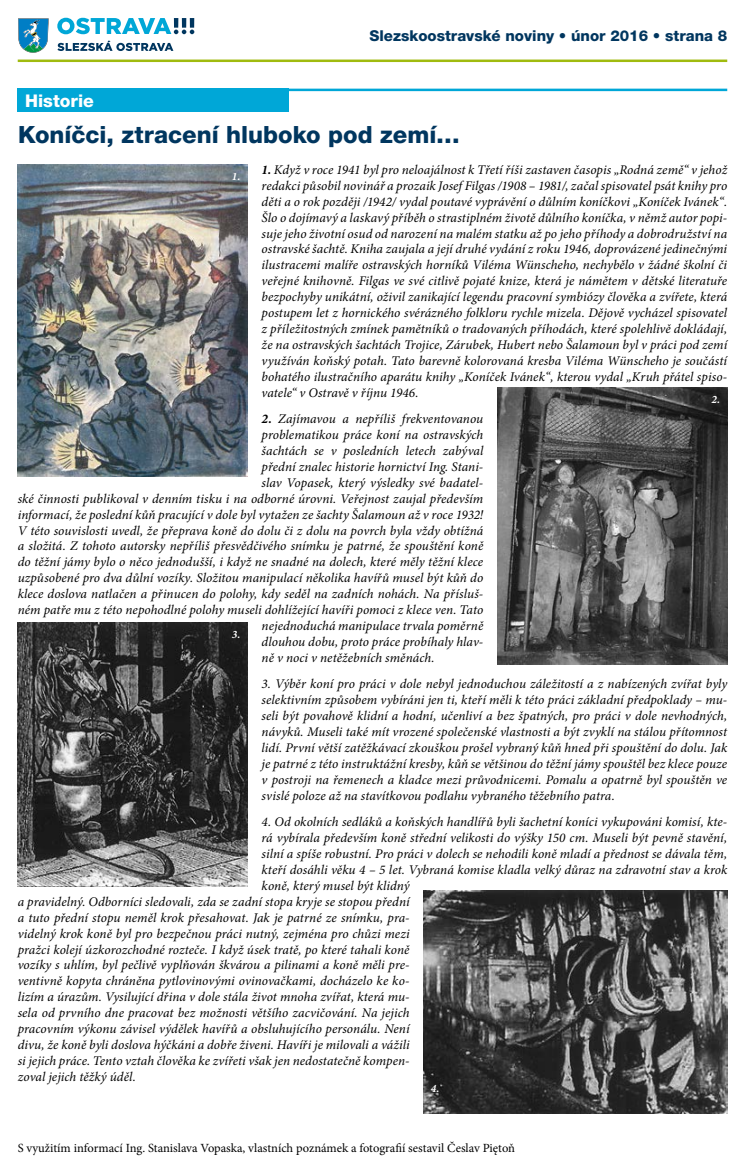
<style>
.page{position:relative;width:745px;height:1170px;background:#fff}
.page>*{position:absolute;margin:0;border:0;box-sizing:border-box;transform-origin:0 0}
.t1{font:800 23.75px "Helvetica Neue LT Pro";color:#00365f}
.t2{font:800 17.5px "Helvetica Neue LT Pro";color:#fff}
.t3{font:800 15px "Helvetica Neue LT Pro";color:#00365f}
.t4{font:italic 13.25px/15.9px "Minion Pro";letter-spacing:.005em;color:#000;text-align:justify}
.t5{font:12.5px "Minion Pro";color:#000}
.t6{font:italic 700 11.25px "Minion Pro";color:#fff}
.s1{font-weight:700}
</style>
<div class="page">
<svg style="left:18px;top:18px;width:31px;height:35px"></svg>
<svg style="left:57px;top:18px;width:137px;height:16px"></svg>
<svg style="left:57px;top:40px;width:116px;height:11px"></svg>
<hr style="left:18px;top:89px;width:708px;height:2px;background:#00a7d7">
<div style="left:18px;top:89px;width:271px;height:23px;background:#00a7d7"></div>
<hr style="left:18px;top:60px;width:708px;height:2px;background:#a0bb0f">
<img style="left:18px;top:164px;width:229px;height:312px">
<img style="left:497px;top:387px;width:229px;height:277px">
<img style="left:18px;top:622px;width:229px;height:264px">
<img style="left:423px;top:890px;width:303px;height:223px">
<h2 class="t2" style="left:25px;top:90px;width:70px">Historie</h2>
<p class="t3" style="left:369px;top:27px;width:359px">Slezskoostravské noviny • únor 2016 • strana 8</p>
<h1 class="t1" style="left:18px;top:120px;width:443px">Koníčci, ztracení hluboko pod zemí…</h1>
<p class="t4" style="left:261px;top:162px;width:467px"><span class="s1">1.</span> Když v roce 1941 byl pro neloajálnost k Třetí říši zastaven časopis „Rodná země“ v jehož redakci působil novinář a prozaik Josef Filgas /1908 – 1981/, začal spisovatel psát knihy pro děti a o rok později /1942/ vydal poutavé vyprávění o důlním koníčkovi „Koníček Ivánek“.<br>Šlo o dojímavý a laskavý příběh o strastiplném životě důlního koníčka, v němž autor popi&shy;suje jeho životní osud od narození na malém statku až po jeho příhody a dobrodružství na ostravské šachtě. Kniha zaujala a její druhé vydání z roku 1946, doprovázené jedinečnými ilustracemi malíře ostravských horníků Viléma Wünscheho, nechybělo v žádné školní či veřejné knihovně. Filgas ve své citlivě pojaté knize, která je námětem v dětské literatuře bezpochyby unikátní, oživil zanikající legendu pracovní symbiózy člověka a zvířete, která postupem let z hornického svérázného folkloru rychle mizela. Dějově vycházel spisovatel z příležitostných zmínek pamětníků o tradovaných příhodách, které spolehlivě dokládají, že na ostravských šachtách Trojice, Zárubek, Hubert nebo Šalamoun byl v práci pod zemí využíván koňský potah. Tato barevně kolorovaná kresba Viléma Wünscheho je součástí bohatého ilustračního aparátu knihy „Koníček Ivánek“, kterou vydal „Kruh přátel spiso&shy;vatele“ v Ostravě v říjnu 1946.</p>
<p class="t4" style="left:261px;top:411px;width:223px"><span class="s1">2.</span> Zajímavou a nepříliš frekventovanou</p>
<p class="t4" style="left:261px;top:427px;width:223px">problematikou práce koní na ostravských</p>
<p class="t4" style="left:261px;top:443px;width:223px">šachtách se v posledních letech zabýval</p>
<p class="t4" style="left:261px;top:458px;width:223px">přední znalec historie hornictví Ing. Stani-</p>
<p class="t4" style="left:261px;top:474px;width:223px">slav Vopasek, který výsledky své badatel-</p>
<p class="t4" style="left:18px;top:490px;width:467px">ské činnosti publikoval v denním tisku i na odborné úrovni. Veřejnost zaujal především</p>
<p class="t4" style="left:18px;top:506px;width:467px">informací, že poslední kůň pracující v dole byl vytažen ze šachty Šalamoun až v roce 1932!</p>
<p class="t4" style="left:18px;top:522px;width:467px">V této souvislosti uvedl, že přeprava koně do dolu či z dolu na povrch byla vždy obtížná</p>
<p class="t4" style="left:18px;top:538px;width:467px">a složitá. Z tohoto autorsky nepříliš přesvědčivého snímku je patrné, že spouštění koně</p>
<p class="t4" style="left:18px;top:554px;width:466px">do těžní jámy bylo o něco jednodušší, i když ne snadné na dolech, které měly těžní klece</p>
<p class="t4" style="left:18px;top:570px;width:467px">uzpůsobené pro dva důlní vozíky. Složitou manipulací několika havířů musel být kůň do</p>
<p class="t4" style="left:18px;top:586px;width:467px">klece doslova natlačen a přinucen do polohy, kdy seděl na zadních nohách. Na přísluš-</p>
<p class="t4" style="left:18px;top:602px;width:467px">ném patře mu z této nepohodlné polohy museli dohlížející havíři pomoci z klece ven. Tato</p>
<p class="t4" style="left:261px;top:617px;width:223px">nejednoduchá manipulace trvala poměrně</p>
<p class="t4" style="left:261px;top:633px;width:223px">dlouhou dobu, proto práce probíhaly hlav-</p>
<p class="t4" style="left:261px;top:649px;width:174px">ně v noci v netěžebních směnách.</p>
<p class="t4" style="left:261px;top:676px;width:467px">3. Výběr koní pro práci v dole nebyl jednoduchou záležitostí a z nabízených zvířat byly selektivním způsobem vybíráni jen ti, kteří měli k této práci základní předpoklady – mu&shy;seli být povahově klidní a hodní, učenliví a bez špatných, pro práci v dole nevhodných, návyků. Museli také mít vrozené společenské vlastnosti a být zvyklí na stálou přítomnost lidí. První větší zatěžkávací zkouškou prošel vybraný kůň hned při spouštění do dolu. Jak je patrné z této instruktážní kresby, kůň se většinou do těžní jámy spouštěl bez klece pouze v postroji na řemenech a kladce mezi průvodnicemi. Pomalu a opatrně byl spouštěn ve svislé poloze až na stavítkovou podlahu vybraného těžebního patra.</p>
<p class="t4" style="left:261px;top:814px;width:467px">4. Od okolních sedláků a koňských handlířů byli šachetní koníci vykupováni komisí, kte-</p>
<p class="t4" style="left:261px;top:830px;width:467px">rá vybírala především koně střední velikosti do výšky 150 cm. Museli být pevně stavění,</p>
<p class="t4" style="left:261px;top:845px;width:467px">silní a spíše robustní. Pro práci v dolech se nehodili koně mladí a přednost se dávala těm,</p>
<p class="t4" style="left:261px;top:861px;width:467px">kteří dosáhli věku 4 – 5 let. Vybraná komise kladla velký důraz na zdravotní stav a krok</p>
<p class="t4" style="left:261px;top:877px;width:149px">koně, který musel být klidný</p>
<p class="t4" style="left:18px;top:893px;width:393px">a pravidelný. Odborníci sledovali, zda se zadní stopa kryje se stopou přední</p>
<p class="t4" style="left:18px;top:909px;width:393px">a tuto přední stopu neměl krok přesahovat. Jak je patrné ze snímku, pra-</p>
<p class="t4" style="left:18px;top:925px;width:393px">videlný krok koně byl pro bezpečnou práci nutný, zejména pro chůzi mezi</p>
<p class="t4" style="left:18px;top:941px;width:393px">pražci kolejí úzkorozchodné rozteče. I když úsek tratě, po které tahali koně</p>
<p class="t4" style="left:18px;top:957px;width:393px">vozíky s uhlím, byl pečlivě vyplňován škvárou a pilinami a koně měli pre-</p>
<p class="t4" style="left:18px;top:973px;width:393px">ventivně kopyta chráněna pytlovinovými ovinovačkami, docházelo ke ko-</p>
<p class="t4" style="left:18px;top:989px;width:393px">lizím a úrazům. Vysilující dřina v dole stála život mnoha zvířat, která mu-</p>
<p class="t4" style="left:18px;top:1004px;width:393px">sela od prvního dne pracovat bez možnosti většího zacvičování. Na jejich</p>
<p class="t4" style="left:18px;top:1020px;width:393px">pracovním výkonu závisel výdělek havířů a obsluhujícího personálu. Není</p>
<p class="t4" style="left:18px;top:1036px;width:393px">divu, že koně byli doslova hýčkáni a dobře živeni. Havíři je milovali a vážili</p>
<p class="t4" style="left:18px;top:1052px;width:393px">si jejich práce. Tento vztah člověka ke zvířeti však jen nedostatečně kompen-</p>
<p class="t4" style="left:18px;top:1068px;width:119px">zoval jejich těžký úděl.</p>
<p class="t6" style="left:232px;top:168px;width:10px">1.</p>
<p class="t6" style="left:711px;top:391px;width:10px">2.</p>
<p class="t6" style="left:232px;top:626px;width:10px">3.</p>
<p class="t6" style="left:430px;top:1080px;width:10px">4.</p>
<p class="t5" style="left:18px;top:1139px;width:498px">S využitím informací Ing. Stanislava Vopaska, vlastních poznámek a fotografií sestavil Česlav Piętoň</p>
</div>
